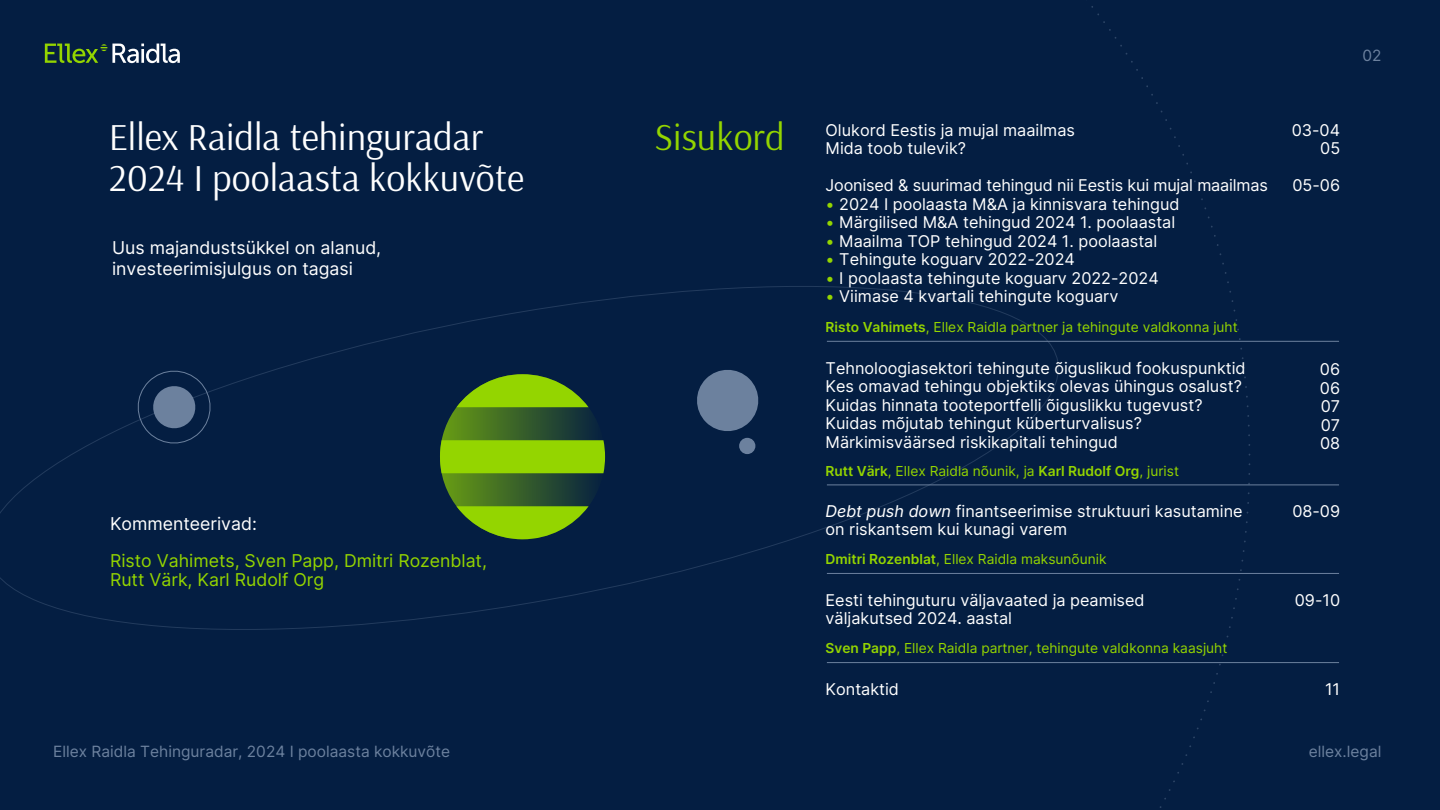
<style>
.page{position:relative;width:1440px;height:810px;background:#041e42}
.page>*{position:absolute;margin:0;border:0;box-sizing:border-box;transform-origin:0 0}
.t1{font:37.88px/40.4px "Arsenal";color:#fff}
.t2{font:37.88px "Arsenal";color:#94d500}
.t3{font:17.7px/20.2px "Inter";color:#fff}
.t4{font:17.7px/19px "Inter";color:#94d500}
.t5{font:16.2px/18.5px "Inter";color:#fff}
.t6{font:15.52px "Inter";color:#6c819e}
.t7{font:13.73px "Inter";color:#94d500}
.s1{color:#94d500}
.s2{font-weight:600}
.s3{font-family:"Inter Variable";font-style:italic}
</style>
<div class="page">
<svg style="left:0;top:286px;width:1059px;height:344px"></svg>
<svg style="left:133px;top:366px;width:82px;height:81px"></svg>
<svg style="left:45px;top:44px;width:135px;height:19px"></svg>
<hr style="left:827px;top:341px;width:512px;height:1px;background:#6c819e">
<hr style="left:827px;top:485px;width:512px;height:1px;background:#6c819e">
<hr style="left:827px;top:573px;width:512px;height:1px;background:#6c819e">
<hr style="left:827px;top:662px;width:512px;height:1px;background:#6c819e">
<h1 class="t1" style="left:109px;top:116px;width:417px">Ellex Raidla tehinguradar<br>2024 I poolaasta kokkuvõte</h1>
<h1 class="t2" style="left:655px;top:112px;width:132px">Sisukord</h1>
<p class="t3" style="left:112px;top:237px;width:271px">Uus majandustsükkel on alanud, investeerimisjulgus on tagasi</p>
<p class="t3" style="left:110px;top:513px;width:148px">Kommenteerivad:</p>
<p class="t4" style="left:110px;top:551px;width:378px">Risto Vahimets, Sven Papp, Dmitri Rozenblat,<br>Rutt Värk, Karl Rudolf Org</p>
<p class="t6" style="left:53px;top:740px;width:399px">Ellex Raidla Tehinguradar, 2024 I poolaasta kokkuvõte</p>
<p class="t6" style="left:1362px;top:44px;width:21px">02</p>
<p class="t5" style="left:826px;top:120px;width:251px">Olukord Eestis ja mujal maailmas<br>Mida toob tulevik?</p>
<p class="t5" style="left:826px;top:176px;width:444px">Joonised &amp; suurimad tehingud nii Eestis kui mujal maailmas</p>
<p class="t5" style="left:826px;top:194px;width:356px"><span class="s1">•</span> 2024 I poolaasta M&amp;A ja kinnisvara tehingud</p>
<p class="t5" style="left:826px;top:213px;width:351px"><span class="s1">•</span> Märgilised M&amp;A tehingud 2024 1. poolaastal</p>
<p class="t5" style="left:826px;top:231px;width:333px"><span class="s1">•</span> Maailma TOP tehingud 2024 1. poolaastal</p>
<p class="t5" style="left:826px;top:250px;width:251px"><span class="s1">•</span> Tehingute koguarv 2022-2024</p>
<p class="t5" style="left:826px;top:268px;width:335px"><span class="s1">•</span> I poolaasta tehingute koguarv 2022-2024</p>
<p class="t5" style="left:826px;top:287px;width:294px"><span class="s1">•</span> Viimase 4 kvartali tehingute koguarv</p>
<p class="t7" style="left:826px;top:317px;width:414px"><span class="s2">Risto Vahimets</span>, Ellex Raidla partner ja tehingute valdkonna juht</p>
<p class="t5" style="left:1292px;top:120px;width:50px;text-align:right">03-04<br>05</p>
<p class="t5" style="left:1293px;top:176px;width:49px">05-06</p>
<p class="t5" style="left:826px;top:358px;width:422px">Tehnoloogiasektori tehingute õiguslikud fookuspunktid Kes omavad tehingu objektiks olevas ühingus osalust?<br>Kuidas hinnata tooteportfelli õiguslikku tugevust?<br>Kuidas mõjutab tehingut küberturvalisus?<br>Märkimisväärsed riskikapitali tehingud</p>
<p class="t5" style="left:1320px;top:360px;width:22px;text-align:justify">06<br>06<br>07<br>07<br>08</p>
<p class="t7" style="left:826px;top:461px;width:355px"><span class="s2">Rutt Värk</span>, Ellex Raidla nõunik, ja <span class="s2">Karl Rudolf Org</span>, jurist</p>
<p class="t5" style="left:826px;top:501px;width:419px"><span class="s3">Debt push down</span> finantseerimise struktuuri kasutamine on riskantsem kui kunagi varem</p>
<p class="t7" style="left:826px;top:549px;width:282px"><span class="s2">Dmitri Rozenblat</span>, Ellex Raidla maksunõunik</p>
<p class="t5" style="left:826px;top:590px;width:321px">Eesti tehinguturu väljavaated ja peamised väljakutsed 2024. aastal</p>
<p class="t7" style="left:826px;top:638px;width:403px"><span class="s2">Sven Papp</span>, Ellex Raidla partner, tehingute valdkonna kaasjuht</p>
<p class="t5" style="left:826px;top:680px;width:75px">Kontaktid</p>
<p class="t5" style="left:1292px;top:501px;width:49px">08-09</p>
<p class="t5" style="left:1295px;top:590px;width:47px">09-10</p>
<p class="t5" style="left:1325px;top:680px;width:17px">11</p>
<p class="t6" style="left:1309px;top:740px;width:74px">ellex.legal</p>
</div>
